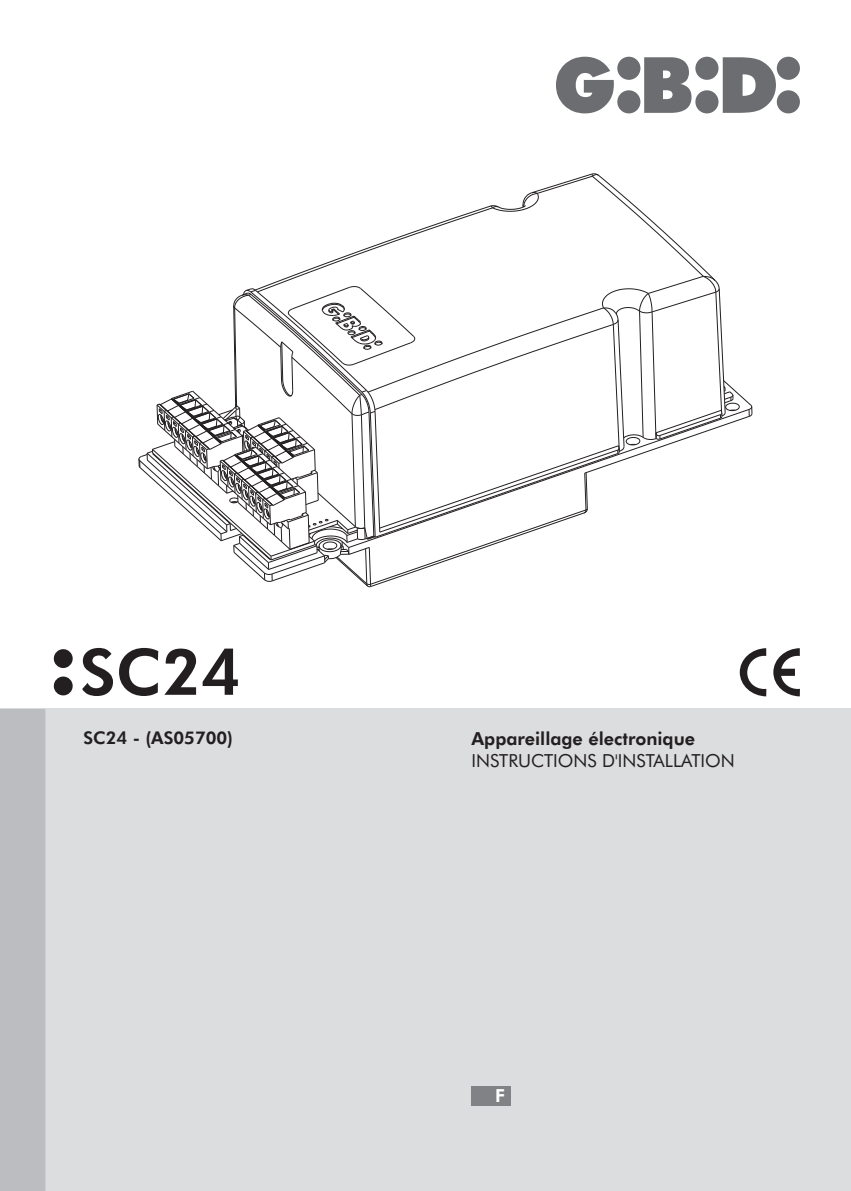
<style>
.page{position:relative;width:851px;height:1191px;background:#fff}
.page>*{position:absolute;margin:0;border:0;box-sizing:border-box;transform-origin:0 0}
.t1{font:800 64px "Futura BT";color:#231f20}
.t2{font:18px "Futura BT";color:#231f20}
.t3{font:800 18px "Futura BT";color:#231f20}
.t4{font:800 18px "Futura BT";color:#fff}
.t5{font:800 17.6px "Futura BT";color:#231f20}
</style>
<div class="page">
<div style="left:0;top:709px;width:850px;height:482px;background:#dcdddf"></div>
<svg style="left:556px;top:57px;width:243px;height:56px"></svg>
<div style="left:0;top:709px;width:45px;height:482px;background:#bcbdc0"></div>
<div style="left:471px;top:1086px;width:40px;height:19px;background:#808285"></div>
<svg style="left:54px;top:649px;width:19px;height:46px"></svg>
<svg style="left:739px;top:648px;width:27px;height:48px"></svg>
<svg style="left:773px;top:648px;width:26px;height:48px"></svg>
<svg style="left:138px;top:173px;width:614px;height:414px"></svg>
<h1 class="t1" style="left:80px;top:646px;width:162px">SC24</h1>
<p class="t5" style="left:83px;top:730px;width:151px">SC24 - (AS05700)</p>
<p class="t3" style="left:471px;top:731px;width:225px">Appareillage électronique</p>
<p class="t2" style="left:471px;top:753px;width:265px">INSTRUCTIONS D'INSTALLATION</p>
<p class="t4" style="left:495px;top:1088px;width:11px">F</p>
</div>
